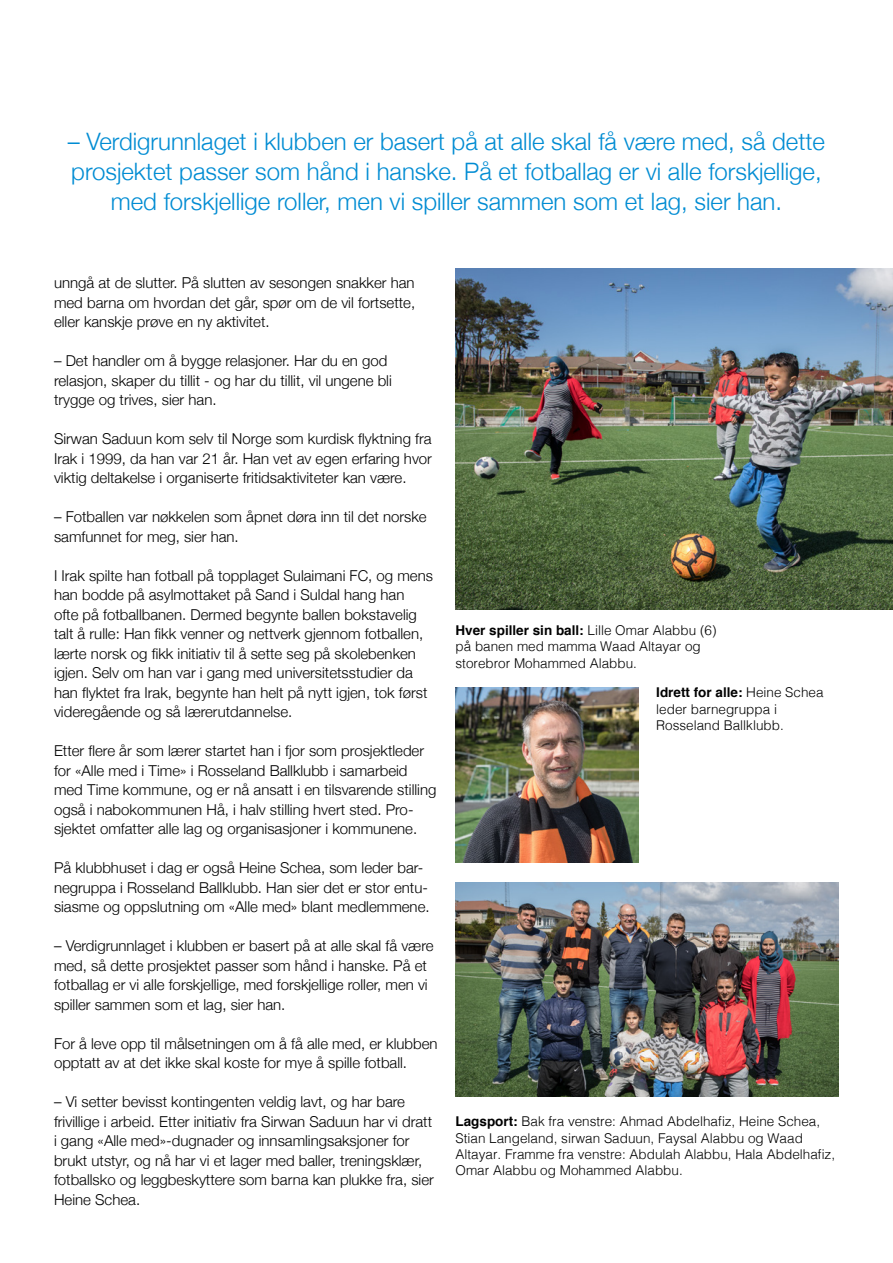
<style>
.page{position:relative;width:893px;height:1263px;background:#fff}
.page>*{position:absolute;margin:0;border:0;box-sizing:border-box;transform-origin:0 0}
.t1{font:300 24px/30px "Helvetica Neue";color:#008cd3;text-align:center}
.t2{font:300 15px/19.5px "Helvetica Neue";color:#000}
.t3{font:300 13.5px/16.2px "Helvetica";color:#000}
.s1{font-weight:700}
</style>
<div class="page">
<img style="left:455px;top:687px;width:183px;height:176px">
<img style="left:455px;top:268px;width:438px;height:341px">
<img style="left:455px;top:882px;width:384px;height:215px">
<h1 class="t1" style="left:68px;top:125px;width:759px">– Verdigrunnlaget i klubben er basert på at alle skal få være med, så dette prosjektet passer som hånd i hanske. På et fotballag er vi alle forskjellige, med forskjellige roller, men vi spiller sammen som et lag, sier han.</h1>
<p class="t2" style="left:54px;top:272px;width:363px;text-align:justify">unngå at de slutter. På slutten av sesongen snakker han med barna om hvordan det går, spør om de vil fortsette, eller kanskje prøve en ny aktivitet.</p>
<p class="t2" style="left:54px;top:350px;width:339px">– Det handler om å bygge relasjoner. Har du en god relasjon, skaper du tillit - og har du tillit, vil ungene bli trygge og trives, sier han.</p>
<p class="t2" style="left:54px;top:428px;width:379px;text-align:justify">Sirwan Saduun kom selv til Norge som kurdisk flyktning fra Irak i 1999, da han var 21 år. Han vet av egen erfaring hvor viktig deltakelse i organiserte fritidsaktiviteter kan være.</p>
<p class="t2" style="left:54px;top:506px;width:374px">– Fotballen var nøkkelen som åpnet døra inn til det norske samfunnet for meg, sier han.</p>
<p class="t2" style="left:54px;top:564px;width:380px">I Irak spilte han fotball på topplaget Sulaimani FC, og mens han bodde på asylmottaket på Sand i Suldal hang han<br>ofte på fotballbanen. Dermed begynte ballen bokstavelig talt å rulle: Han fikk venner og nettverk gjennom fotballen, lærte norsk og fikk initiativ til å sette seg på skolebenken igjen. Selv om han var i gang med universitetsstudier da han flyktet fra Irak, begynte han helt på nytt igjen, tok først videregående og så lærerutdannelse.</p>
<p class="t2" style="left:54px;top:740px;width:384px">Etter flere år som lærer startet han i fjor som prosjektleder for «Alle med i Time» i Rosseland Ballklubb i samarbeid med Time kommune, og er nå ansatt i en tilsvarende stilling også i nabokommunen Hå, i halv stilling hvert sted. Pro&shy;sjektet omfatter alle lag og organisasjoner i kommunene.</p>
<p class="t2" style="left:54px;top:857px;width:377px">På klubbhuset i dag er også Heine Schea, som leder bar&shy;negruppa i Rosseland Ballklubb. Han sier det er stor entu&shy;siasme og oppslutning om «Alle med» blant medlemmene.</p>
<p class="t2" style="left:54px;top:935px;width:381px">– Verdigrunnlaget i klubben er basert på at alle skal få være med, så dette prosjektet passer som hånd i hanske. På et fotballag er vi alle forskjellige, med forskjellige roller, men vi spiller sammen som et lag, sier han.</p>
<p class="t2" style="left:54px;top:1032px;width:385px">For å leve opp til målsetningen om å få alle med, er klubben opptatt av at det ikke skal koste for mye å spille fotball.</p>
<p class="t2" style="left:54px;top:1091px;width:381px">– Vi setter bevisst kontingenten veldig lavt, og har bare frivillige i arbeid. Etter initiativ fra Sirwan Saduun har vi dratt i gang «Alle med»-dugnader og innsamlingsaksjoner for brukt utstyr, og nå har vi et lager med baller, treningsklær, fotballsko og leggbeskyttere som barna kan plukke fra, sier Heine Schea.</p>
<p class="t3" style="left:455px;top:621px;width:263px"><span class="s1">Hver spiller sin ball:</span> Lille Omar Alabbu (6) på banen med mamma Waad Altayar og storebror Mohammed Alabbu.</p>
<p class="t3" style="left:656px;top:683px;width:169px"><span class="s1">Idrett for alle:</span> Heine Schea leder barnegruppa i<br>Rosseland Ballklubb.</p>
<p class="t3" style="left:455px;top:1112px;width:381px"><span class="s1">Lagsport:</span> Bak fra venstre: Ahmad Abdelhafiz, Heine Schea, Stian Langeland, sirwan Saduun, Faysal Alabbu og Waad Altayar. Framme fra venstre: Abdulah Alabbu, Hala Abdelhafiz, Omar Alabbu og Mohammed Alabbu.</p>
</div>
